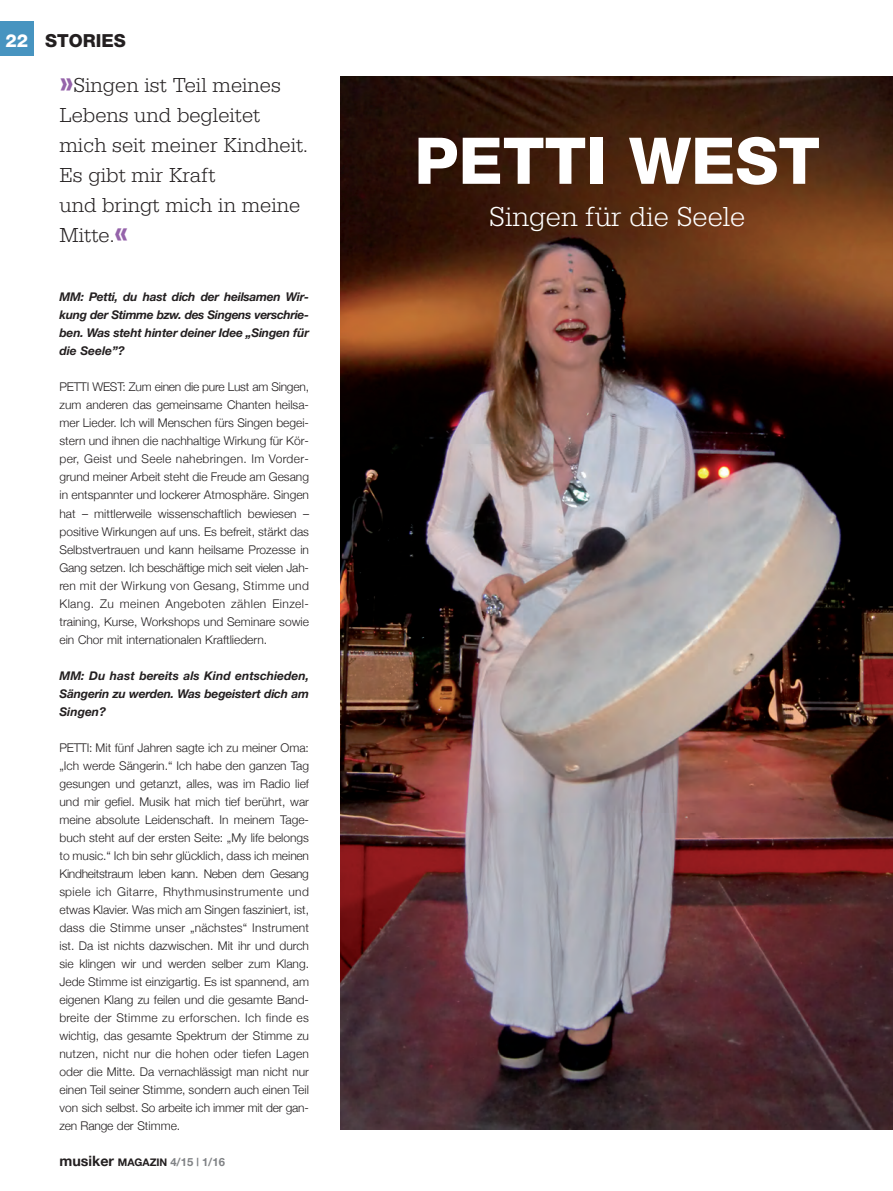
<style>
.page{position:relative;width:893px;height:1191px;background:#fff}
.page>*{position:absolute;margin:0;border:0;box-sizing:border-box;transform-origin:0 0}
.t1{font:800 64.5px "Helvetica Neue";color:#fff}
.t2{font:28.5px "Serifa DEE Ligh";color:#fff}
.t3{font:21px/30px "Serifa DEE Ligh";color:#231f20}
.t4{font:800 18px "Helvetica Neue";color:#231f20}
.t5{font:700 14.25px "Helvetica Neue";color:#231f20}
.t6{font:300 12px/18px "Helvetica Neue";color:#231f20;text-align:justify}
.t7{font:italic 700 12px/18px "Helvetica Neue";letter-spacing:-.015em;color:#231f20;text-align:justify}
.s1{color:#fff}
.s2{font-family:"Serifa DEE";font-weight:700;font-size:30px;color:#9563aa}
.s3{font-style:inherit}
.s4{font-size:10.5px}
.s5{font-size:11.25px;color:#808285}
</style>
<div class="page">
<div style="left:0;top:21px;width:34px;height:34px;background:#4794c0"></div>
<img style="left:340px;top:77px;width:552px;height:1052px">
<h3 class="t4" style="left:6px;top:34px;width:122px"><span class="s1">22</span> STORIES</h3>
<h3 class="t3" style="left:60px;top:72px;width:250px"><span class="s2">»</span>Singen ist Teil meines<br>Lebens und begleitet mich seit meiner Kind heit.<br>Es gibt mir Kraft<br>und bringt mich in meine<br>Mitte.<span class="s2">«</span></h3>
<p class="t7" style="left:60px;top:289px;width:251px">MM: Petti, du hast dich der heilsamen <span class="s3">Wi</span>r <span class="s3">- </span>kung der Stimme <span class="s3">bzw.</span> des Singens verschrie <span class="s3">- </span>ben. <span class="s3">Wa</span>s steht hinter deiner Idee „Singen <span class="s3">für </span>die <span class="s3">Seele”?</span></p>
<p class="t6" style="left:60px;top:377px;width:251px">PETTI WEST: Zum einen die pure Lust am Singen, zum anderen das gemeinsame Chanten heilsa&shy;mer Lieder. Ich will Menschen fürs Singen begei&shy;stern und ihnen die nachhaltige Wirkung für Kör - per, Geist und Seele nahebringen. Im Vorder - grund meiner Arbeit steht die Freude am Gesang in entspannter und lockerer Atmosphäre. Singen hat – mittlerweile wissenschaftlich bewiesen – positive Wirkungen auf uns. Es befreit, stärkt das Selbstvertrauen und kann heilsame Prozesse in Gang setzen. Ich beschäftige mich seit vielen Jah - ren mit der Wirkung von Gesang, Stimme und Klang. Zu meinen Angeboten zählen Einzel - training, Kurse, Workshops und Seminare sowie ein Chor mit internationalen Kraftliedern.</p>
<p class="t7" style="left:60px;top:667px;width:251px">MM: Du hast bereits als Kind <span class="s3">entschieden, </span>Sängerin zu werden. <span class="s3">Wa</span>s begeistert dich <span class="s3">am Singen?</span></p>
<p class="t6" style="left:60px;top:737px;width:251px">PETTI: Mit fünf Jahren sagte ich zu meiner Oma: „Ich werde Sängerin.“ Ich habe den ganzen Tag gesungen und getanzt, alles, was im Radio lief und mir gefiel. Musik hat mich tief berührt, war meine absolute Leidenschaft. In meinem Tage - buch steht auf der ersten Seite: „My life belongs to music.“ Ich bin sehr glücklich, dass ich meinen Kindheitstraum leben kann. Neben dem Gesang spiele ich Gitarre, Rhythmusinstrumente und etwas Klavier. Was mich am Singen fasziniert, ist, dass die Stimme unser „nächstes“ Instrument ist. Da ist nichts dazwischen. Mit ihr und durch sie klingen wir und werden selber zum Klang.<br>Jede Stimme ist einzigartig. Es ist spannend, am eigenen Klang zu feilen und die gesamte Band - breite der Stimme zu erforschen. Ich finde es wichtig, das gesamte Spektrum der Stimme zu nutzen, nicht nur die hohen oder tiefen Lagen oder die Mitte. Da vernachlässigt man nicht nur einen Teil seiner Stimme, sondern auch einen Teil von sich selbst. So arbeite ich immer mit der gan&shy;zen Range der Stimme.</p>
<p class="t5" style="left:60px;top:1149px;width:167px">musiker <span class="s4">MAGAZIN</span> <span class="s5">4/15 |</span> <span class="s5">1/16</span></p>
<h1 class="t1" style="left:414px;top:138px;width:407px">PETTI WEST</h1>
<h2 class="t2" style="left:489px;top:207px;width:257px">Singen für die Seele</h2>
</div>
